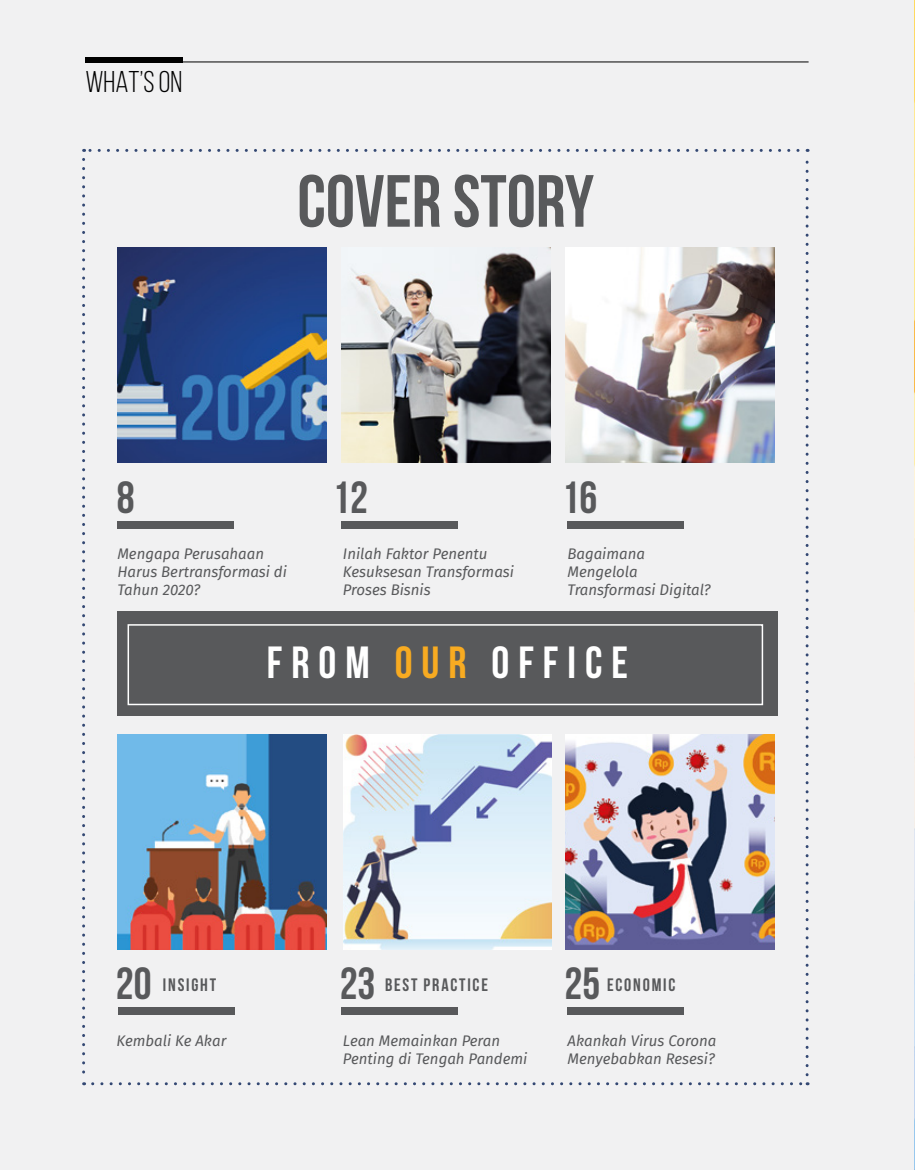
<style>
.page{position:relative;width:915px;height:1170px;background:#fff}
.page>*{position:absolute;margin:0;border:0;box-sizing:border-box;transform-origin:0 0}
.t1{font:700 73.65px "Bebas Neue";color:#58595b}
.t2{font:700 45px "Bebas Neue";letter-spacing:.2em;color:#fff}
.t3{font:700 45px "Bebas Neue";color:#58595b}
.t4{font:30px "Bebas Neue";color:#000}
.t5{font:700 18px "Bebas Neue";letter-spacing:.1em;color:#58595b}
.t6{font:italic 15px/18px "Fira Sans";color:#58595b}
.s1{color:#f8ab21}
</style>
<div class="page">
<div style="left:0;top:0;width:914px;height:1169px;background:#f1f1f2"></div>
<img style="left:914px;top:0;width:1px;height:1169px">
<div style="left:85px;top:57px;width:97px;height:5px;background:#000"></div>
<hr style="left:85px;top:62px;width:723px;height:1px;background:#000">
<div style="left:117px;top:521px;width:117px;height:7px;background:#58595b"></div>
<div style="left:118px;top:1007px;width:117px;height:8px;background:#58595b"></div>
<div style="left:341px;top:521px;width:117px;height:7px;background:#58595b"></div>
<div style="left:341px;top:1007px;width:117px;height:8px;background:#58595b"></div>
<div style="left:566px;top:521px;width:117px;height:7px;background:#58595b"></div>
<div style="left:566px;top:1007px;width:117px;height:8px;background:#58595b"></div>
<div style="left:117px;top:611px;width:661px;height:104px;background:#58595b"></div>
<svg style="left:82px;top:159px;width:3px;height:926px"></svg>
<svg style="left:93px;top:1082px;width:714px;height:3px"></svg>
<svg style="left:805px;top:149px;width:3px;height:925px"></svg>
<svg style="left:84px;top:149px;width:713px;height:3px"></svg>
<img style="left:117px;top:248px;width:209px;height:214px">
<img style="left:117px;top:734px;width:209px;height:215px">
<img style="left:341px;top:248px;width:209px;height:214px">
<img style="left:565px;top:734px;width:208px;height:215px">
<img style="left:565px;top:248px;width:208px;height:214px">
<img style="left:343px;top:734px;width:208px;height:215px">
<div style="left:127px;top:624px;width:635px;height:81px;border:2px solid #fff"></div>
<h3 class="t4" style="left:85px;top:66px;width:98px">WHAT’S ON</h3>
<h1 class="t1" style="left:297px;top:161px;width:298px">COVER STORY</h1>
<h2 class="t3" style="left:117px;top:472px;width:19px">8</h2>
<p class="t6" style="left:117px;top:544px;width:171px">Mengapa Perusahaan<br>Harus Bertransformasi di<br>Tahun 2020?</p>
<h2 class="t3" style="left:332px;top:472px;width:37px">12</h2>
<p class="t6" style="left:343px;top:544px;width:172px">Inilah Faktor Penentu<br>Kesuksesan Transformasi<br>Proses Bisnis</p>
<h2 class="t3" style="left:561px;top:472px;width:37px">16</h2>
<p class="t6" style="left:567px;top:544px;width:145px">Bagaimana<br>Mengelola<br>Transformasi Digital?</p>
<h2 class="t2" style="left:267px;top:637px;width:362px">FROM <span class="s1">OUR</span> OFFICE</h2>
<h2 class="t3" style="left:116px;top:959px;width:37px">20</h2>
<h2 class="t3" style="left:339px;top:959px;width:37px">23</h2>
<h2 class="t3" style="left:564px;top:959px;width:37px">25</h2>
<p class="t5" style="left:163px;top:974px;width:55px">INSIGHT</p>
<p class="t5" style="left:385px;top:974px;width:104px">BEST PRACTICE</p>
<p class="t5" style="left:607px;top:974px;width:70px">ECONOMIC</p>
<p class="t6" style="left:116px;top:1031px;width:111px">Kembali Ke Akar</p>
<p class="t6" style="left:343px;top:1031px;width:186px">Lean Memainkan Peran<br>Penting di Tengah Pandemi</p>
<p class="t6" style="left:567px;top:1031px;width:150px">Akankah Virus Corona<br>Menyebabkan Resesi?</p>
</div>
